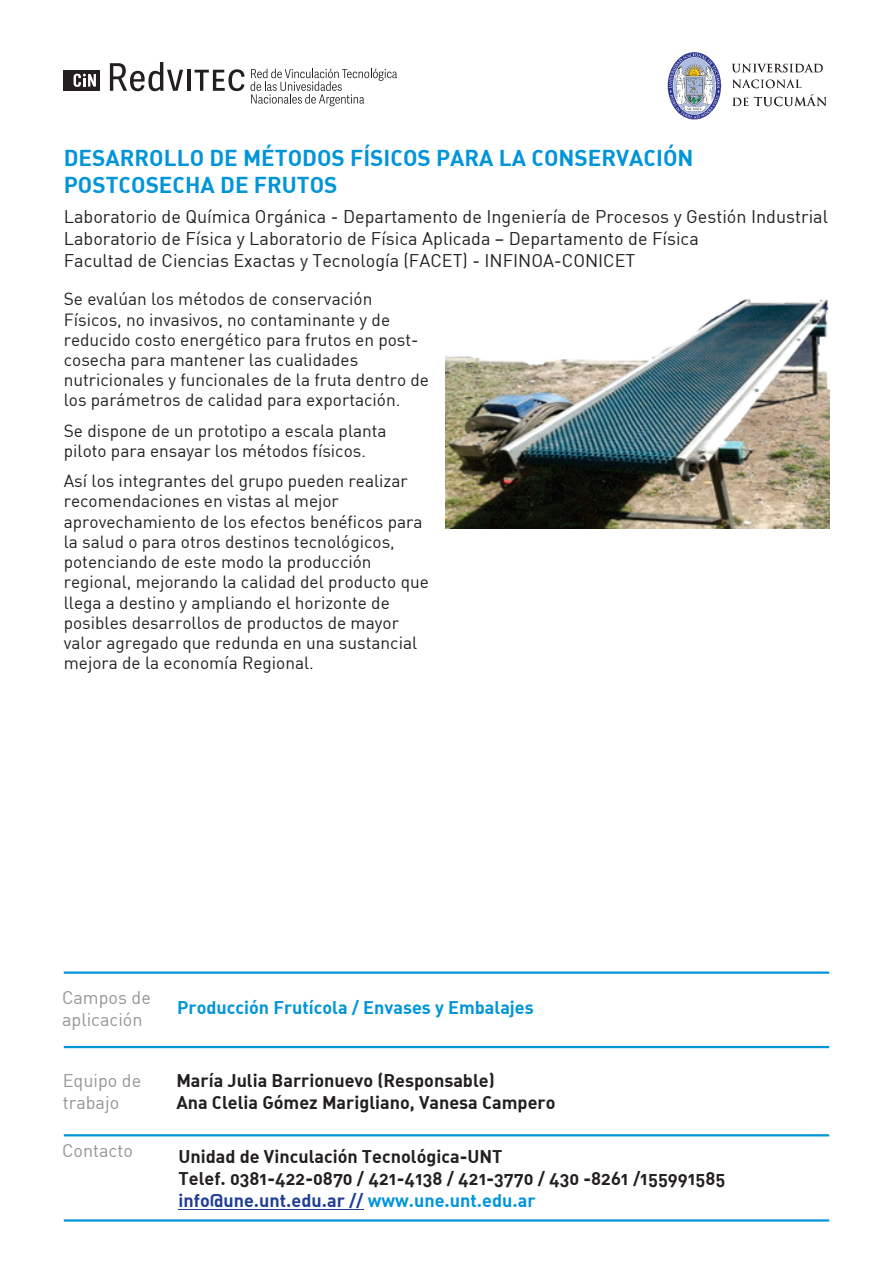
<style>
.page{position:relative;width:893px;height:1263px;background:#fff}
.page>*{position:absolute;margin:0;border:0;box-sizing:border-box;transform-origin:0 0}
.t1{font:22.5px/27.5px "DIN Bold Alternate";color:#0095d9}
.t2{font:18px/21.8px "DIN";color:#231f20}
.t3{font:18px/22px "DIN Bold Alternate";color:#231f20}
.t4{font:18px/21.8px "DIN";color:#939598}
.t5{font:18px "DIN Bold Alternate";color:#0095d9}
.t6{font:17.25px/20.2px "DIN";color:#231f20}
.s1{color:#1f3e94}
.s2{color:#0095d9}
</style>
<div class="page">
<div style="left:64px;top:70px;width:36px;height:21px;background:#231f20"></div>
<svg style="left:74px;top:74px;width:22px;height:13px"></svg>
<svg style="left:110px;top:62px;width:73px;height:29px"></svg>
<hr style="left:187px;top:70px;width:3px;height:21px;background:#231f20">
<svg style="left:194px;top:69px;width:203px;height:37px"></svg>
<hr style="left:64px;top:1219px;width:765px;height:2px;background:#0095d9">
<hr style="left:64px;top:1134px;width:765px;height:2px;background:#0095d9">
<hr style="left:64px;top:971px;width:765px;height:3px;background:#0095d9">
<hr style="left:64px;top:1046px;width:765px;height:2px;background:#0095d9">
<hr style="left:179px;top:1208px;width:166px;height:1px;background:#1f3e94">
<img style="left:667px;top:52px;width:159px;height:68px">
<img style="left:446px;top:299px;width:383px;height:230px">
<h1 class="t1" style="left:64px;top:143px;width:631px">DESARROLLO DE MÉTODOS FÍSICOS PARA LA CONSERVACIÓN<br>POSTCOSECHA DE FRUTOS</h1>
<p class="t2" style="left:64px;top:205px;width:766px">Laboratorio de Química Orgánica - Departamento de Ingeniería de Procesos y Gestión Industrial<br>Laboratorio de Física y Laboratorio de Física Aplicada – Departamento de Física<br>Facultad de Ciencias Exactas y Tecnología (FACET) - INFINOA-CONICET</p>
<p class="t6" style="left:64px;top:288px;width:367px">Se evalúan los métodos de conservación Físicos, no invasivos, no contaminante y de reducido costo energético para frutos en post&shy;cosecha para mantener las cualidades nutricionales y funcionales de la fruta dentro de los parámetros de calidad para exportación.</p>
<p class="t6" style="left:64px;top:420px;width:324px">Se dispone de un prototipo a escala planta piloto para ensayar los métodos físicos.</p>
<p class="t6" style="left:64px;top:470px;width:367px">Así los integrantes del grupo pueden realizar recomendaciones en vistas al mejor aprovechamiento de los efectos benéficos para la salud o para otros destinos tecnológicos, potenciando de este modo la producción regional, mejorando la calidad del producto que llega a destino y ampliando el horizonte de posibles desarrollos de productos de mayor valor agregado que redunda en una sustancial mejora de la economía Regional.</p>
<p class="t4" style="left:62px;top:986px;width:90px">Campos de aplicación</p>
<p class="t4" style="left:63px;top:1069px;width:80px">Equipo de trabajo</p>
<p class="t4" style="left:62px;top:1139px;width:72px">Contacto</p>
<p class="t5" style="left:177px;top:996px;width:358px">Producción Frutícola / Envases y Embalajes</p>
<p class="t3" style="left:176px;top:1069px;width:381px">María Julia Barrionuevo (Responsable)<br>Ana Clelia Gómez Marigliano, Vanesa Campero</p>
<p class="t3" style="left:179px;top:1145px;width:548px">Unidad de Vinculación Tecnológica-UNT<br>Telef. 0381-422-0870 / 421-4138 / 421-3770 / 430 -8261 /155991585 <span class="s1">info@une.unt.edu.ar //</span> <span class="s2">www.une.unt.edu.ar</span></p>
</div>
